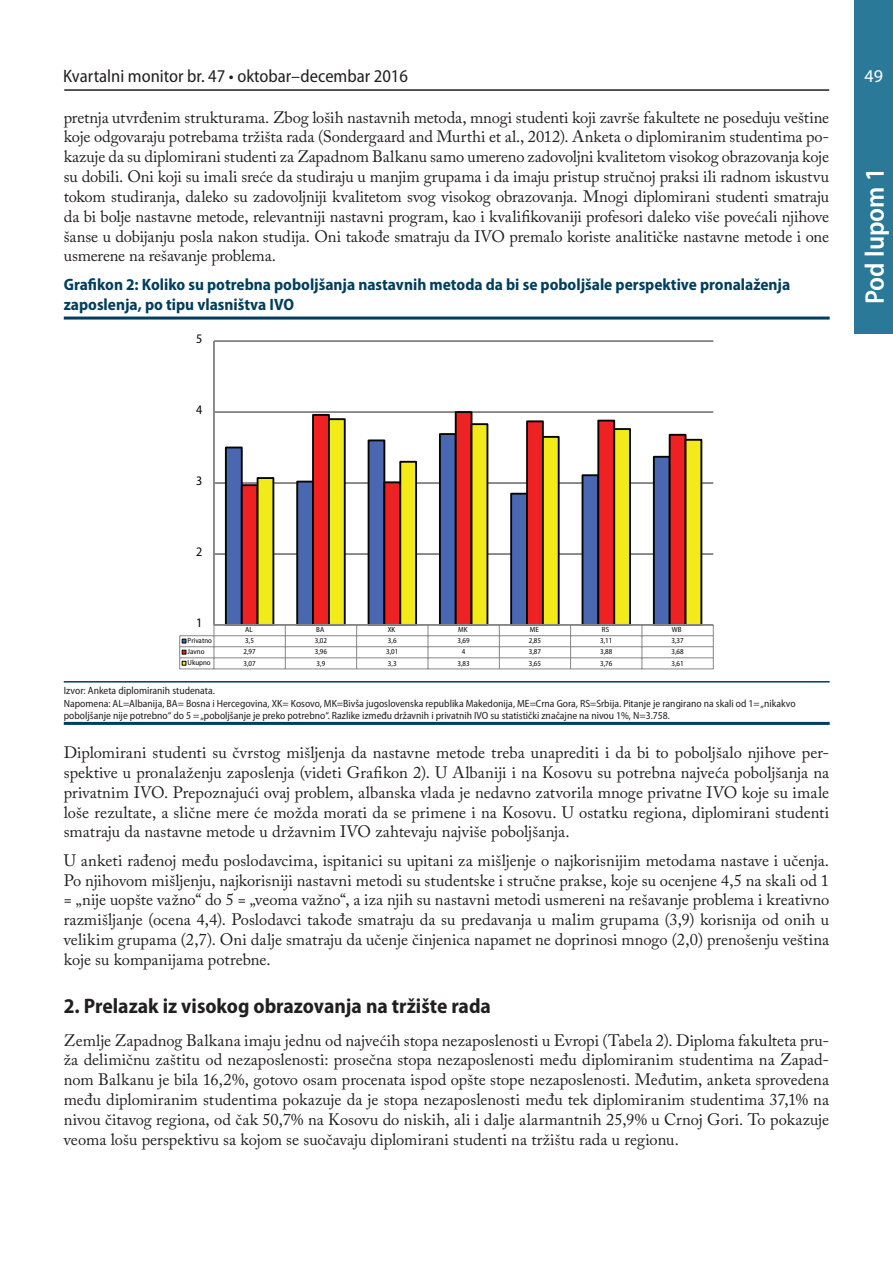
<style>
.page{position:relative;width:893px;height:1263px;background:#fff}
.page>*{position:absolute;margin:0;border:0;box-sizing:border-box;transform-origin:0 0}
.t1{font:600 semi-condensed 27px "Myriad Pro";color:#fff}
.big_podnaslov{font:700 semi-condensed 21px "Myriad Pro";color:#231f20}
.t2{font:semi-condensed 18px "Myriad Pro";color:#231f20}
.t3{font:18px "Myriad Pro";color:#fff}
.Običan_txt{font:16.5px/19.8px "Adobe Caslon Pro";color:#231f20;text-align:justify}
.t4{font:700 semi-condensed 16.5px/19.8px "Myriad Pro";color:#003e5e}
.t5{font:semi-condensed 13.05px "Myriad Pro";color:#050504}
.t6{font:semi-condensed 10.5px/12.6px "Myriad Pro";color:#231f20}
.t7{font:semi-condensed 7.5px "Myriad Pro";color:#050504}
</style>
<div class="page">
<div style="left:855px;top:0;width:38px;height:334px;background:#2a7998"></div>
<hr style="left:64px;top:89px;width:765px;height:2px;background:#231f20">
<hr style="left:64px;top:317px;width:766px;height:3px;background:#003e5e">
<hr style="left:64px;top:681px;width:766px;height:1px;background:#003e5e">
<hr style="left:64px;top:722px;width:766px;height:3px;background:#003e5e">
<hr style="left:214px;top:340px;width:499px;height:2px;background:#878686">
<hr style="left:214px;top:411px;width:499px;height:2px;background:#878686">
<hr style="left:214px;top:482px;width:499px;height:2px;background:#878686">
<hr style="left:214px;top:553px;width:499px;height:2px;background:#878686">
<div style="left:225px;top:447px;width:18px;height:179px;background:#4a68b1;border:2px solid #050504"></div>
<div style="left:296px;top:481px;width:18px;height:145px;background:#4a68b1;border:2px solid #050504"></div>
<div style="left:368px;top:439px;width:17px;height:187px;background:#4a68b1;border:2px solid #050504"></div>
<div style="left:439px;top:433px;width:18px;height:193px;background:#4a68b1;border:2px solid #050504"></div>
<div style="left:510px;top:493px;width:18px;height:133px;background:#4a68b1;border:2px solid #050504"></div>
<div style="left:582px;top:474px;width:17px;height:152px;background:#4a68b1;border:2px solid #050504"></div>
<div style="left:653px;top:456px;width:18px;height:170px;background:#4a68b1;border:2px solid #050504"></div>
<div style="left:241px;top:484px;width:18px;height:142px;background:#ee2123;border:2px solid #050504"></div>
<div style="left:312px;top:414px;width:18px;height:212px;background:#ee2123;border:2px solid #050504"></div>
<div style="left:383px;top:481px;width:18px;height:145px;background:#ee2123;border:2px solid #050504"></div>
<div style="left:455px;top:411px;width:17px;height:215px;background:#ee2123;border:2px solid #050504"></div>
<div style="left:526px;top:420px;width:18px;height:206px;background:#ee2123;border:2px solid #050504"></div>
<div style="left:597px;top:420px;width:18px;height:206px;background:#ee2123;border:2px solid #050504"></div>
<div style="left:669px;top:434px;width:17px;height:192px;background:#ee2123;border:2px solid #050504"></div>
<div style="left:257px;top:477px;width:17px;height:149px;background:#f2eb19;border:2px solid #050504"></div>
<div style="left:328px;top:418px;width:18px;height:208px;background:#f2eb19;border:2px solid #050504"></div>
<div style="left:399px;top:461px;width:18px;height:165px;background:#f2eb19;border:2px solid #050504"></div>
<div style="left:471px;top:423px;width:17px;height:203px;background:#f2eb19;border:2px solid #050504"></div>
<div style="left:542px;top:436px;width:18px;height:190px;background:#f2eb19;border:2px solid #050504"></div>
<div style="left:613px;top:428px;width:18px;height:198px;background:#f2eb19;border:2px solid #050504"></div>
<div style="left:685px;top:439px;width:17px;height:187px;background:#f2eb19;border:2px solid #050504"></div>
<hr style="left:213px;top:341px;width:2px;height:284px;background:#878686">
<svg style="left:179px;top:625px;width:535px;height:44px"></svg>
<p class="t2" style="left:63px;top:66px;width:346px">Kvartalni monitor br. 47 • oktobar–decembar 2016</p>
<p class="t3" style="left:864px;top:64px;width:20px">49</p>
<p class="Običan_txt" style="left:64px;top:107px;width:767px">pretnja utvrđenim strukturama. Zbog loših nastavnih metoda, mnogi studenti koji završe fakultete ne poseduju veštine koje odgovaraju potrebama tržišta rada (Sondergaard and Murthi et al., 2012). Anketa o diplomiranim studentima po&shy;kazuje da su diplomirani studenti za Zapadnom Balkanu samo umereno zadovoljni kvalitetom visokog obrazovanja koje su dobili. Oni koji su imali sreće da studiraju u manjim grupama i da imaju pristup stručnoj praksi ili radnom iskustvu tokom studiranja, daleko su zadovoljniji kvalitetom svog visokog obrazovanja. Mnogi diplomirani studenti smatraju da bi bolje nastavne metode, relevantniji nastavni program, kao i kvalifikovaniji profesori daleko više povećali njihove šanse u dobijanju posla nakon studija. Oni takođe smatraju da IVO premalo koriste analitičke nastavne metode i one usmerene na rešavanje problema.</p>
<p class="t4" style="left:64px;top:274px;width:728px">Grafikon 2: Koliko su potrebna poboljšanja nastavnih metoda da bi se poboljšale perspektive pronalaženja zaposlenja, po tipu vlasništva IVO</p>
<h1 class="t1" style="left:860px;top:304px;width:138px;rotate:-90deg">Pod lupom 1</h1>
<p class="t5" style="left:196px;top:332px;width:8px">5</p>
<p class="t5" style="left:196px;top:403px;width:8px">4</p>
<p class="t5" style="left:196px;top:474px;width:8px">3</p>
<p class="t5" style="left:196px;top:545px;width:8px">2</p>
<p class="t5" style="left:196px;top:616px;width:8px">1</p>
<p class="t7" style="left:245px;top:626px;width:9px">AL</p>
<p class="t7" style="left:316px;top:626px;width:10px">BA</p>
<p class="t7" style="left:388px;top:626px;width:9px">XK</p>
<p class="t7" style="left:458px;top:626px;width:11px">MK</p>
<p class="t7" style="left:530px;top:626px;width:11px">ME</p>
<p class="t7" style="left:602px;top:626px;width:9px">RS</p>
<p class="t7" style="left:672px;top:626px;width:11px">WB</p>
<p class="t7" style="left:188px;top:637px;width:26px">Privatno</p>
<p class="t7" style="left:245px;top:637px;width:10px">3,5</p>
<p class="t7" style="left:315px;top:637px;width:14px">3,02</p>
<p class="t7" style="left:388px;top:637px;width:10px">3,6</p>
<p class="t7" style="left:457px;top:637px;width:14px">3,69</p>
<p class="t7" style="left:529px;top:637px;width:14px">2,85</p>
<p class="t7" style="left:600px;top:637px;width:14px">3,11</p>
<p class="t7" style="left:671px;top:637px;width:14px">3,37</p>
<p class="t7" style="left:188px;top:648px;width:18px">Javno</p>
<p class="t7" style="left:243px;top:648px;width:14px">2,97</p>
<p class="t7" style="left:315px;top:648px;width:14px">3,96</p>
<p class="t7" style="left:386px;top:648px;width:14px">3,01</p>
<p class="t7" style="left:462px;top:648px;width:5px">4</p>
<p class="t7" style="left:529px;top:648px;width:14px">3,87</p>
<p class="t7" style="left:600px;top:648px;width:14px">3,88</p>
<p class="t7" style="left:671px;top:648px;width:14px">3,68</p>
<p class="t7" style="left:188px;top:659px;width:25px">Ukupno</p>
<p class="t7" style="left:243px;top:659px;width:14px">3,07</p>
<p class="t7" style="left:317px;top:659px;width:10px">3,9</p>
<p class="t7" style="left:388px;top:659px;width:10px">3,3</p>
<p class="t7" style="left:457px;top:659px;width:14px">3,83</p>
<p class="t7" style="left:529px;top:659px;width:14px">3,65</p>
<p class="t7" style="left:600px;top:659px;width:14px">3,76</p>
<p class="t7" style="left:671px;top:659px;width:14px">3,61</p>
<p class="t6" style="left:64px;top:684px;width:733px">Izvor: Anketa diplomiranih studenata.<br>Napomena: AL=Albanija, BA= Bosna i Hercegovina, XK= Kosovo, MK=Bivša jugoslovenska republika Makedonija, ME=Crna Gora, RS=Srbija. Pitanje je rangirano na skali od 1= „nikakvo poboljšanje nije potrebno“ do 5 = „poboljšanje je preko potrebno“. Razlike između državnih i privatnih IVO su statistički značajne na nivou 1%, N=3.758.</p>
<p class="Običan_txt" style="left:64px;top:743px;width:767px">Diplomirani studenti su čvrstog mišljenja da nastavne metode treba unaprediti i da bi to poboljšalo njihove per&shy;spektive u pronalaženju zaposlenja (videti Grafikon 2). U Albaniji i na Kosovu su potrebna najveća poboljšanja na privatnim IVO. Prepoznajući ovaj problem, albanska vlada je nedavno zatvorila mnoge privatne IVO koje su imale loše rezultate, a slične mere će možda morati da se primene i na Kosovu. U ostatku regiona, diplomirani studenti smatraju da nastavne metode u državnim IVO zahtevaju najviše poboljšanja.</p>
<p class="Običan_txt" style="left:64px;top:850px;width:767px">U anketi rađenoj među poslodavcima, ispitanici su upitani za mišljenje o najkorisnijim metodama nastave i učenja.<br>Po njihovom mišljenju, najkorisniji nastavni metodi su studentske i stručne prakse, koje su ocenjene 4,5 na skali od 1 = „nije uopšte važno“ do 5 = „veoma važno“, a iza njih su nastavni metodi usmereni na rešavanje problema i kreativno razmišljanje (ocena 4,4). Poslodavci takođe smatraju da su predavanja u malim grupama (3,9) korisnija od onih u velikim grupama (2,7). Oni dalje smatraju da učenje činjenica napamet ne doprinosi mnogo (2,0) prenošenju veština koje su kompanijama potrebne.</p>
<p class="big_podnaslov" style="left:64px;top:994px;width:429px">2. Prelazak iz visokog obrazovanja na tržište rada</p>
<p class="Običan_txt" style="left:64px;top:1030px;width:767px">Zemlje Zapadnog Balkana imaju jednu od najvećih stopa nezaposlenosti u Evropi (Tabela 2). Diploma fakulteta pru&shy;ža delimičnu zaštitu od nezaposlenosti: prosečna stopa nezaposlenosti među diplomiranim studentima na Zapad&shy;nom Balkanu je bila 16,2%, gotovo osam procenata ispod opšte stope nezaposlenosti. Međutim, anketa sprovedena među diplomiranim studentima pokazuje da je stopa nezaposlenosti među tek diplomiranim studentima 37,1% na nivou čitavog regiona, od čak 50,7% na Kosovu do niskih, ali i dalje alarmantnih 25,9% u Crnoj Gori. To pokazuje veoma lošu perspektivu sa kojom se suočavaju diplomirani studenti na tržištu rada u regionu.</p>
</div>
